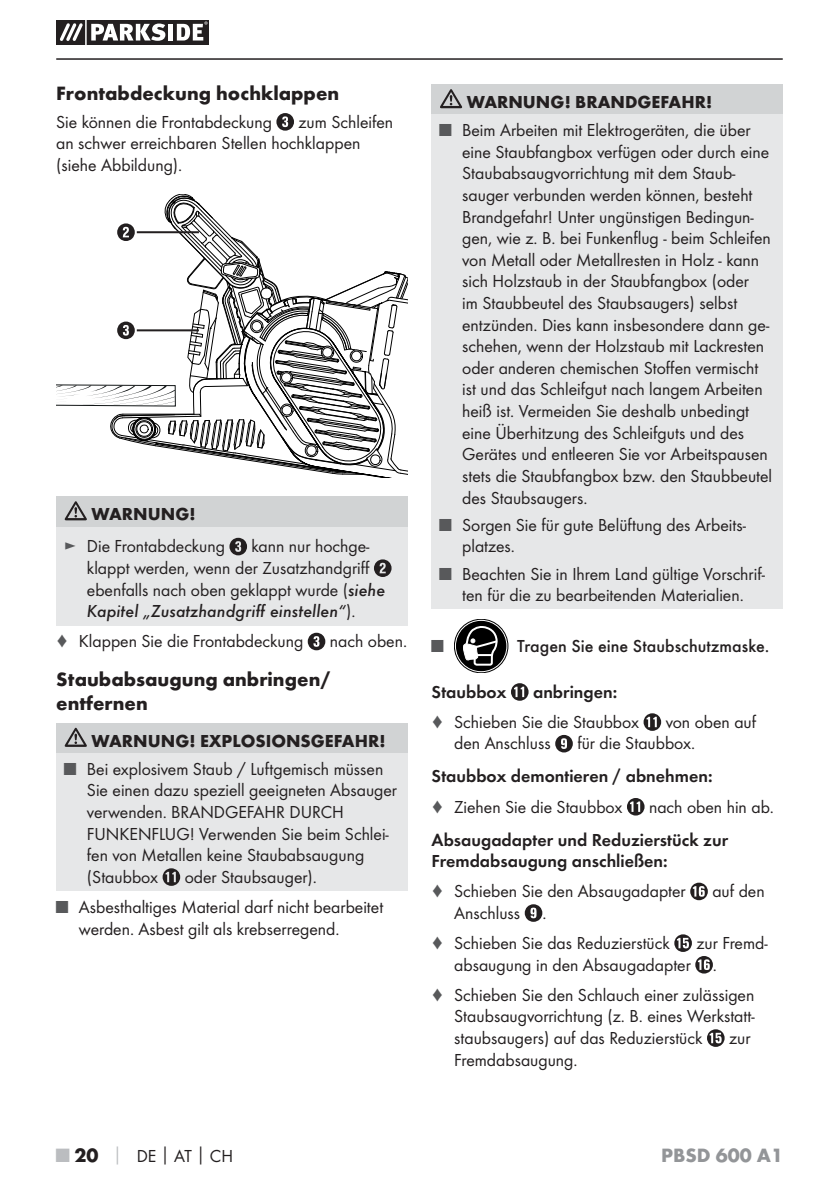
<style>
.page{position:relative;width:839px;height:1190px;background:#fff}
.page>*{position:absolute;margin:0;border:0;box-sizing:border-box;transform-origin:0 0}
.t1{font:700 20px/24px "Futura";color:#231f20}
.t2{font:700 20px "Futura";color:#939598}
.t3{font:18px/21.6px "Futura Boo";color:#231f20}
.t4{font:18px/21.6px "Futura Dem";color:#231f20}
.t5{font:700 18px "Futura";color:#231f20}
.t6{font:italic 500 18px "Futura";color:#231f20}
.t7{font:500 18px "Futura";color:#231f20}
.t8{font:18px "Futura Boo";color:#58595b}
.s1{color:#58595b}
.s2{font-family:"Futura";font-weight:500;font-style:italic}
.s3{font-family:"Futura Boo";font-weight:400;font-style:normal}
.s4{font-family:"Futura";font-weight:700;font-size:20px;color:#bbbdc0}
.s5{font-family:"Futura";font-weight:700;font-size:20px}
.s6{font-family:"Futura";font-weight:700;color:#bbbdc0}
.s7{font-family:"Futura";font-weight:700}
</style>
<div class="page">
<hr style="left:56px;top:58px;width:726px;height:2px;background:#231f20">
<svg style="left:56px;top:20px;width:153px;height:25px"></svg>
<hr style="left:85px;top:20px;width:2px;height:25px;background:#fff">
<svg style="left:276px;top:113px;width:18px;height:18px"></svg>
<div style="left:56px;top:496px;width:351px;height:31px;background:#d1d3d4"></div>
<div style="left:56px;top:527px;width:351px;height:98px;background:#e6e7e8"></div>
<svg style="left:65px;top:501px;width:22px;height:19px"></svg>
<svg style="left:229px;top:538px;width:18px;height:17px"></svg>
<svg style="left:374px;top:559px;width:17px;height:18px"></svg>
<svg style="left:307px;top:632px;width:18px;height:18px"></svg>
<div style="left:56px;top:723px;width:351px;height:30px;background:#d1d3d4"></div>
<div style="left:56px;top:753px;width:351px;height:138px;background:#e6e7e8"></div>
<svg style="left:65px;top:727px;width:22px;height:20px"></svg>
<svg style="left:162px;top:868px;width:18px;height:18px"></svg>
<div style="left:431px;top:85px;width:351px;height:30px;background:#d1d3d4"></div>
<div style="left:431px;top:115px;width:351px;height:494px;background:#e6e7e8"></div>
<svg style="left:440px;top:89px;width:22px;height:19px"></svg>
<svg style="left:455px;top:620px;width:51px;height:51px"></svg>
<div style="left:454px;top:619px;width:54px;height:54px;border:1px solid #000;border-radius:50%"></div>
<svg style="left:462px;top:625px;width:36px;height:41px"></svg>
<svg style="left:511px;top:683px;width:17px;height:17px"></svg>
<svg style="left:643px;top:713px;width:17px;height:18px"></svg>
<svg style="left:555px;top:735px;width:17px;height:17px"></svg>
<svg style="left:627px;top:798px;width:17px;height:17px"></svg>
<svg style="left:690px;top:882px;width:17px;height:18px"></svg>
<svg style="left:524px;top:904px;width:18px;height:17px"></svg>
<svg style="left:674px;top:934px;width:38px;height:39px"></svg>
<svg style="left:707px;top:1029px;width:17px;height:17px"></svg>
<svg style="left:56px;top:194px;width:351px;height:283px"></svg>
<p class="t1" style="left:56px;top:83px;width:284px">Frontabdeckung hochklappen</p>
<p class="t3" style="left:56px;top:112px;width:217px">Sie können die Frontabdeckung</p>
<p class="t3" style="left:56px;top:112px;width:338px;text-indent:242px">zum Schleifen an schwer erreichbaren Stellen hochklappen (siehe Abbildung).</p>
<p class="t5" style="left:91px;top:507px;width:105px">WARNUNG!</p>
<p class="t3" style="left:64px;top:536px;width:162px"><span class="s1">►</span> Die Frontabdeckung</p>
<p class="t3" style="left:87px;top:536px;width:300px;text-indent:164px">kann nur hochge&shy;klappt werden, wenn der Zusatzhandgriff ebenfalls nach oben geklappt wurde (<span class="s2">siehe</span></p>
<p class="t6" style="left:87px;top:603px;width:270px">Kapitel „Zusatzhandgriff einstellen“<span class="s3">).</span></p>
<p class="t3" style="left:56px;top:631px;width:248px"><span class="s1">♦</span> Klappen Sie die Frontabdeckung</p>
<p class="t3" style="left:329px;top:631px;width:79px">nach oben.</p>
<p class="t1" style="left:56px;top:668px;width:275px">Staubabsaugung anbringen/ entfernen</p>
<p class="t5" style="left:91px;top:733px;width:295px">WARNUNG! EXPLOSIONSGEFAHR!</p>
<p class="t3" style="left:87px;top:759px;width:311px;text-indent:-23px"><span class="s1">■</span> Bei explosivem Staub / Luftgemisch müssen Sie einen dazu speziell geeigneten Absauger verwenden. BRANDGEFAHR DURCH FUNKENFLUG! Verwenden Sie beim Schlei&shy;fen von Metallen keine Staubabsaugung (Staubbox</p>
<p class="t3" style="left:184px;top:867px;width:134px">oder Staubsauger).</p>
<p class="t3" style="left:79px;top:897px;width:305px;text-indent:-23px"><span class="s1">■</span> Asbesthaltiges Material darf nicht bearbeitet werden. Asbest gilt als krebserregend.</p>
<p class="t5" style="left:466px;top:95px;width:247px">WARNUNG! BRANDGEFAHR!</p>
<p class="t3" style="left:462px;top:120px;width:311px;text-indent:-23px"><span class="s1">■</span> Beim Arbeiten mit Elektrogeräten, die über eine Staubfangbox verfügen oder durch eine Staubabsaugvorrichtung mit dem Staub&shy;sauger verbunden werden können, besteht Brandgefahr! Unter ungünstigen Bedingun&shy;gen, wie z. B. bei Funkenflug - beim Schleifen von Metall oder Metallresten in Holz - kann sich Holzstaub in der Staubfangbox (oder<br>im Staubbeutel des Staubsaugers) selbst entzünden. Dies kann insbesondere dann ge&shy;schehen, wenn der Holzstaub mit Lackresten oder anderen chemischen Stoffen vermischt ist und das Schleifgut nach langem Arbeiten heiß ist. Vermeiden Sie deshalb unbedingt eine Überhitzung des Schleifguts und des Gerätes und entleeren Sie vor Arbeitspausen stets die Staubfangbox bzw. den Staubbeutel des Staubsaugers.</p>
<p class="t3" style="left:462px;top:515px;width:285px;text-indent:-23px"><span class="s1">■</span> Sorgen Sie für gute Belüftung des Arbeits&shy;platzes.</p>
<p class="t3" style="left:439px;top:564px;width:327px;text-align:center"><span class="s1">■</span> Beachten Sie in Ihrem Land gültige Vorschrif&shy;ten für die zu bearbeitenden Materialien.</p>
<p class="t8" style="left:431px;top:637px;width:14px">■</p>
<p class="t7" style="left:517px;top:637px;width:253px">Tragen Sie eine Staubschutzmaske.</p>
<p class="t4" style="left:431px;top:682px;width:76px">Staubbox</p>
<p class="t4" style="left:532px;top:682px;width:86px">anbringen:</p>
<p class="t3" style="left:431px;top:712px;width:209px"><span class="s1">♦</span> Schieben Sie die Staubbox</p>
<p class="t3" style="left:665px;top:712px;width:92px">von oben auf</p>
<p class="t3" style="left:454px;top:733px;width:98px">den Anschluss</p>
<p class="t3" style="left:577px;top:733px;width:119px">für die Staubbox.</p>
<p class="t4" style="left:431px;top:766px;width:282px">Staubbox demontieren / abnehmen:</p>
<p class="t3" style="left:431px;top:796px;width:192px"><span class="s1">♦</span> Ziehen Sie die Staubbox</p>
<p class="t3" style="left:648px;top:796px;width:126px">nach oben hin ab.</p>
<p class="t4" style="left:431px;top:829px;width:298px">Absaugadapter und Reduzierstück zur<br>Fremdabsaugung anschließen:</p>
<p class="t3" style="left:431px;top:881px;width:255px"><span class="s1">♦</span> Schieben Sie den Absaugadapter</p>
<p class="t3" style="left:712px;top:881px;width:54px">auf den</p>
<p class="t3" style="left:431px;top:898px;width:240px;line-height:30px;text-indent:23px">Anschluss .<br><span class="s1">♦</span> Schieben Sie das Reduzierstück</p>
<p class="t3" style="left:454px;top:933px;width:315px;text-indent:242px">zur Fremd&shy;absaugung in den Absaugadapter .</p>
<p class="t3" style="left:454px;top:984px;width:302px;text-align:justify;text-indent:-23px"><span class="s1">♦</span> Schieben Sie den Schlauch einer zulässigen Staubsaugvorrichtung (z. B. eines Werkstatt&shy;staubsaugers) auf das Reduzierstück</p>
<p class="t3" style="left:728px;top:1028px;width:23px">zur</p>
<p class="t3" style="left:454px;top:1049px;width:125px">Fremdabsaugung.</p>
<p class="t3" style="left:56px;top:1146px;width:178px"><span class="s4">■</span> <span class="s5">20</span> <span class="s6">│</span> DE<span class="s7">│</span>AT<span class="s7">│</span>CH</p>
<p class="t2" style="left:660px;top:1147px;width:123px">PBSD 600 A1</p>
</div>
